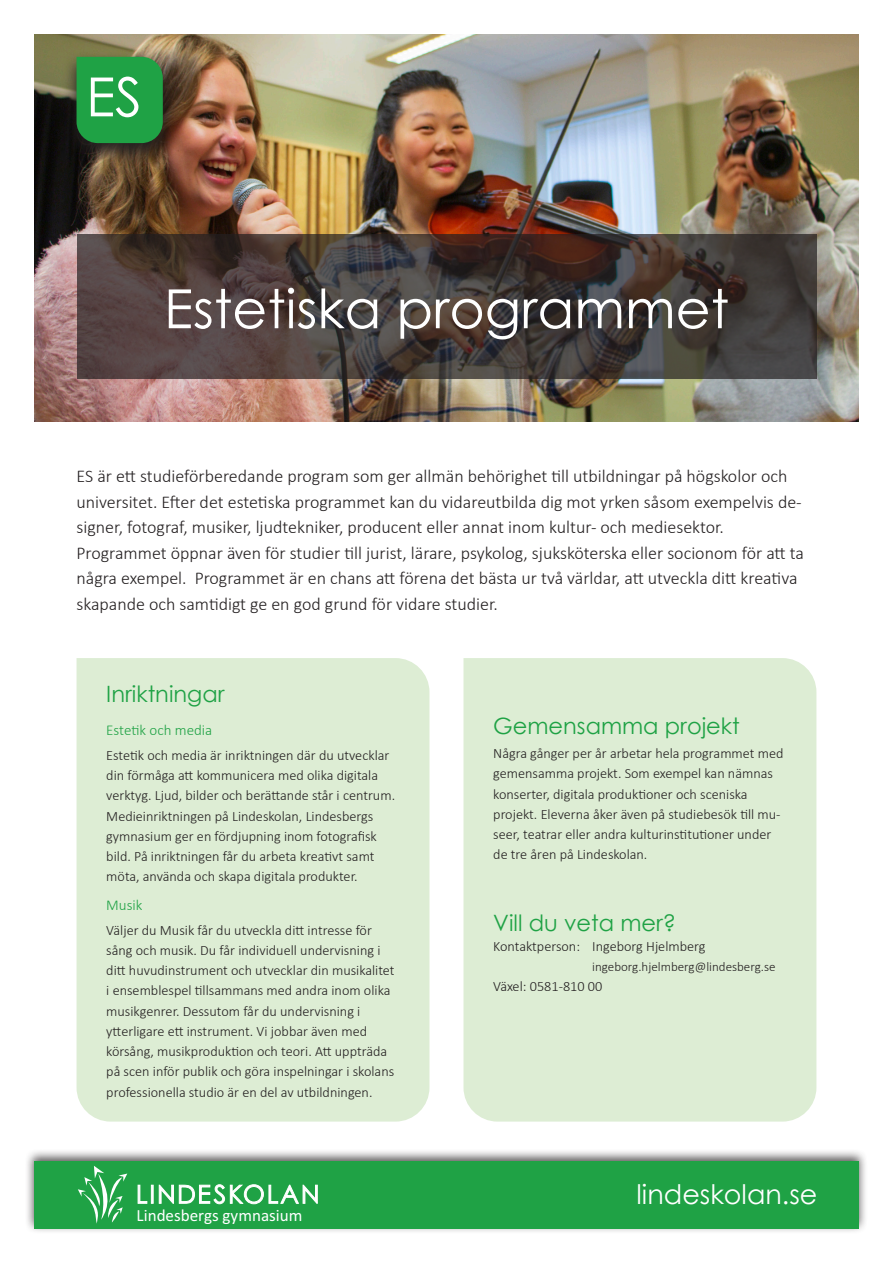
<style>
.page{position:relative;width:893px;height:1263px;background:#fff}
.page>*{position:absolute;margin:0;border:0;box-sizing:border-box;transform-origin:0 0}
.Rubrik{font:54px "Century Gothic";color:#fff}
.t1{font:27px "Century Gothic";color:#fff}
.Underrubrik{font:22.5px "Century Gothic";color:#1fa245}
.Brödtext{font:22.5px "Century Gothic";color:#1fa245}
.Ingress{font:300 18px/25.5px "Calibri";color:#231f20}
.t2{font:17.1px "Calibri";color:#fff}
.Underrubrik2{font:300 15px "Calibri";color:#1fa245}
.Brödtext-2{font:300 14.25px/20.2px "Calibri";color:#231f20}
.Brödtext-3{font:300 13.05px "Calibri";color:#231f20}
</style>
<div class="page">
<div style="left:25px;top:1148px;width:843px;height:86px;background:#231f20;opacity:.75"></div>
<div style="left:34px;top:1162px;width:825px;height:67px;background:#1fa245"></div>
<svg style="left:78px;top:1166px;width:49px;height:58px"></svg>
<svg style="left:137px;top:1184px;width:11px;height:20px"></svg>
<div style="left:151px;top:1185px;width:3px;height:19px;background:#fff;border:1px solid #fff"></div>
<svg style="left:158px;top:1184px;width:160px;height:20px"></svg>
<div style="left:77px;top:658px;width:352px;height:463px;background:#ddedd4"></div>
<div style="left:463px;top:658px;width:353px;height:463px;background:#ddedd4"></div>
<img style="left:34px;top:34px;width:825px;height:388px">
<svg style="left:77px;top:235px;width:739px;height:144px;background:#463c39"></svg>
<img style="left:62px;top:51px;width:115px;height:115px">
<div style="left:77px;top:57px;width:86px;height:86px;background:#1fa245"></div>
<p class="Rubrik" style="left:86px;top:59px;width:57px">ES</p>
<p class="Rubrik" style="left:164px;top:271px;width:566px">Estetiska programmet</p>
<p class="Ingress" style="left:77px;top:463px;width:729px">ES är ett studieförberedande program som ger allmän behörighet till utbildningar på högskolor och universitet. Efter det estetiska programmet kan du vidareutbilda dig mot yrken såsom exempelvis de&shy;signer, fotograf, musiker, ljudtekniker, producent eller annat inom kultur- och mediesektor.<br>Programmet öppnar även för studier till jurist, lärare, psykolog, sjuksköterska eller socionom för att ta några exempel. Programmet är en chans att förena det bästa ur två världar, att utveckla ditt kreativa skapande och samtidigt ge en god grund för vidare studier.</p>
<p class="Underrubrik" style="left:106px;top:678px;width:120px">Inriktningar</p>
<p class="Underrubrik2" style="left:106px;top:721px;width:108px">Estetik och media</p>
<p class="Brödtext-2" style="left:106px;top:745px;width:290px">Estetik och media är inriktningen där du utvecklar din förmåga att kommunicera med olika digitala verktyg. Ljud, bilder och berättande står i centrum.<br>Medieinriktningen på Lindeskolan, Lindesbergs gymnasium ger en fördjupning inom fotografisk bild. På inriktningen får du arbeta kreativt samt möta, använda och skapa digitala produkter.</p>
<p class="Underrubrik2" style="left:106px;top:896px;width:38px">Musik</p>
<p class="Brödtext-2" style="left:106px;top:919px;width:290px">Väljer du Musik får du utveckla ditt intresse för sång och musik. Du får individuell undervisning i ditt huvudinstrument och utvecklar din musikalitet i ensemblespel tillsammans med andra inom olika musikgenrer. Dessutom får du undervisning i ytterligare ett instrument. Vi jobbar även med körsång, musikproduktion och teori. Att uppträda på scen inför publik och göra inspelningar i skolans professionella studio är en del av utbildningen.</p>
<p class="t2" style="left:137px;top:1203px;width:167px">Lindesbergs gymnasium</p>
<p class="Underrubrik" style="left:493px;top:710px;width:248px">Gemensamma projekt</p>
<p class="Brödtext-2" style="left:493px;top:743px;width:292px">Några gånger per år arbetar hela programmet med gemensamma projekt. Som exempel kan nämnas konserter, digitala produktioner och sceniska projekt. Eleverna åker även på studiebesök till mu&shy;seer, teatrar eller andra kulturinstitutioner under de tre åren på Lindeskolan.</p>
<p class="Brödtext" style="left:493px;top:907px;width:184px">Vill du veta mer?</p>
<p class="Brödtext-2" style="left:493px;top:936px;width:214px">Kontaktperson: Ingeborg Hjelmberg</p>
<p class="Brödtext-3" style="left:592px;top:959px;width:185px">ingeborg.hjelmberg@lindesberg.se</p>
<p class="Brödtext-2" style="left:493px;top:976px;width:111px">Växel: 0581-810 00</p>
<h2 class="t1" style="left:637px;top:1175px;width:182px">lindeskolan.se</h2>
</div>
